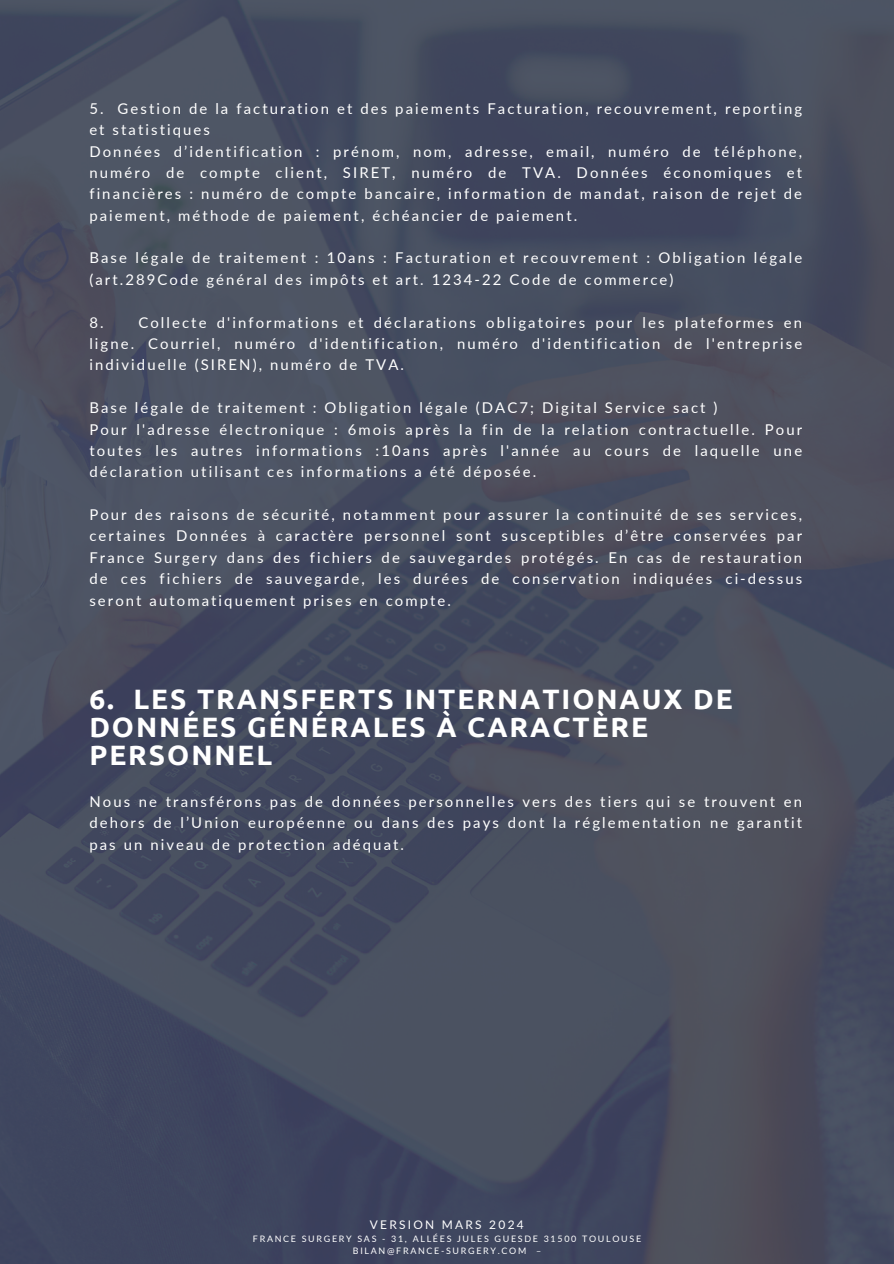
<style>
.page{position:relative;width:894px;height:1264px;background:#fff}
.page>*{position:absolute;margin:0;border:0;box-sizing:border-box;transform-origin:0 0}
.t1{font:700 28.05px/28.2px "Ubuntu";letter-spacing:.07em;color:#fff}
.t2{font:14.85px/21.3px "Lato";letter-spacing:.14em;color:#fff}
.t3{font:11.85px "Lato";letter-spacing:.19em;color:#fff}
.t4{font:8.85px/11.9px "Lato";letter-spacing:.19em;color:#fff;text-align:center}
</style>
<div class="page">
<img style="left:0;top:0;width:893px;height:1263px">
<p class="t2" style="left:89px;top:97px;width:714px">5. Gestion de la facturation et des paiements Facturation, recouvrement, reporting et statistiques<br>Données d’identification : prénom, nom, adresse, email, numéro de téléphone, numéro de compte client, SIRET, numéro de TVA. Données économiques et financières : numéro de compte bancaire, information de mandat, raison de rejet de paiement, méthode de paiement, échéancier de paiement.</p>
<p class="t2" style="left:89px;top:247px;width:714px">Base légale de traitement : 10ans : Facturation et recouvrement : Obligation légale (art.289Code général des impôts et art. 1234-22 Code de commerce)</p>
<p class="t2" style="left:89px;top:311px;width:714px;text-align:justify">8. Collecte d'informations et déclarations obligatoires pour les plateformes en ligne. Courriel, numéro d'identification, numéro d'identification de l'entreprise individuelle (SIREN), numéro de TVA.</p>
<p class="t2" style="left:89px;top:397px;width:714px">Base légale de traitement : Obligation légale (DAC7; Digital Service sact )<br>Pour l'adresse électronique : 6mois après la fin de la relation contractuelle. Pour toutes les autres informations :10ans après l'année au cours de laquelle une déclaration utilisant ces informations a été déposée.</p>
<p class="t2" style="left:89px;top:503px;width:714px;text-align:justify">Pour des raisons de sécurité, notamment pour assurer la continuité de ses services, certaines Données à caractère personnel sont susceptibles d’être conservées par France Surgery dans des fichiers de sauvegardes protégés. En cas de restauration de ces fichiers de sauvegarde, les durées de conservation indiquées ci-dessus seront automatiquement prises en compte.</p>
<h1 class="t1" style="left:89px;top:684px;width:644px">6. LES TRANSFERTS INTERNATIONAUX DE<br>DONNÉES GÉNÉRALES À CARACTÈRE<br>PERSONNEL</h1>
<p class="t2" style="left:89px;top:790px;width:714px;text-align:justify">Nous ne transférons pas de données personnelles vers des tiers qui se trouvent en dehors de l’Union européenne ou dans des pays dont la réglementation ne garantit pas un niveau de protection adéquat.</p>
<p class="t3" style="left:370px;top:1216px;width:155px">VERSION MARS 2024</p>
<p class="t4" style="left:253px;top:1232px;width:389px">FRANCE SURGERY SAS - 31, ALLÉES JULES GUESDE 31500 TOULOUSE<br>BILAN@FRANCE-SURGERY.COM –</p>
</div>
